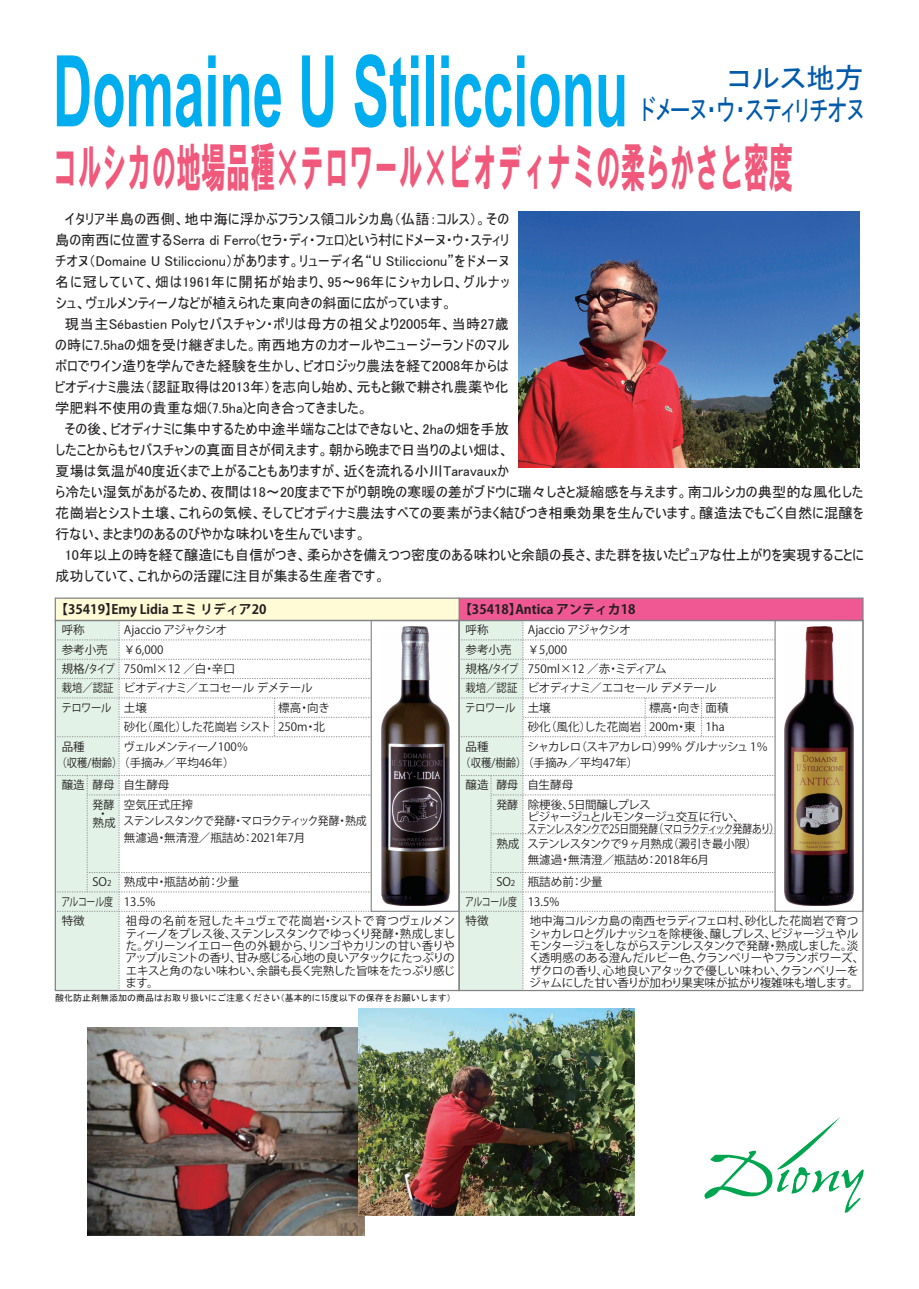
<style>
.page{position:relative;width:919px;height:1289px;background:#fff}
.page>*{position:absolute;margin:0;border:0;box-sizing:border-box;transform-origin:0 0}
.t1{font:700 99px "Arial";color:#00aeef;scale:.55 1}
.t2{font:52.5px "HG Soei Kakugothic UB";color:#f0597b;scale:.47 1}
.t3{font:28.8px/32.8px "JK P Gothic";color:#015aaa;text-align:right}
.t4{font:14.25px/21px "MS UI Gothic";letter-spacing:.005em;color:#231f20}
.t5{font:700 12.9px "Koz Go Pro";color:#231f20}
.t6{font:11.55px/19.4px "Koz Go Pro";letter-spacing:-.02em;color:#231f20}
.t7{font:11.55px/19.4px "Koz Go Pro";color:#231f20}
.t8{font:11.55px/12px "Koz Go Pro";letter-spacing:-.06em;color:#231f20}
.t9{font:11.55px/19.4px "Koz Go Pro";letter-spacing:-.04em;color:#231f20}
.t10{font:11.55px/19.5px "Koz Go Pro";letter-spacing:-.02em;color:#231f20;scale:.77 1}
.t11{font:11.55px/9px "Koz Go Pro";letter-spacing:-.02em;color:#231f20;text-align:center;scale:.95 1}
.t12{font:11.55px "Koz Go Pro";letter-spacing:-.02em;color:#231f20;scale:.9 1}
.t13{font:9px "MS Gothic";color:#231f20}
.s1{font-size:8.1px}
</style>
<div class="page">
<svg style="left:704px;top:1117px;width:160px;height:95px"></svg>
<img style="left:88px;top:1027px;width:276px;height:208px">
<img style="left:518px;top:211px;width:341px;height:256px">
<img style="left:358px;top:1008px;width:277px;height:207px">
<div style="left:458px;top:597px;width:405px;height:24px;background:#f05893;border:1px solid #808285"></div>
<div style="left:774px;top:620px;width:89px;height:291px;border:1px solid #808285"></div>
<svg style="left:459px;top:620px;width:316px;height:370px"></svg>
<img style="left:784px;top:626px;width:69px;height:279px">
<div style="left:55px;top:597px;width:404px;height:24px;background:#fffbd6;border:1px solid #808285"></div>
<div style="left:370px;top:620px;width:89px;height:291px;border:1px solid #808285"></div>
<svg style="left:55px;top:620px;width:316px;height:370px"></svg>
<img style="left:381px;top:626px;width:68px;height:279px">
<h1 class="t1" style="left:53px;top:22px;width:1047px">Domaine U Stiliccionu</h1>
<h3 class="t3" style="left:641px;top:61px;width:223px">コルス地方<br>ドメーヌ・ウ・スティリチオヌ</h3>
<h2 class="t2" style="left:53px;top:141px;width:1576px">コルシカの地場品種×テロワール×ビオディナミの柔らかさと密度</h2>
<p class="t4" style="left:55px;top:208px;width:809px">　イタリア半島の西側、地中海に浮かぶフランス領コルシカ島（仏語：コルス）。その<br>島の南西に位置するSerra di Ferro(セラ・ディ・フェロ)という村にドメーヌ・ウ・スティリ<br>チオヌ（Domaine U Stiliccionu）があります。リューディ名“U Stiliccionu”をドメーヌ<br>名に冠していて、畑は1961年に開拓が始まり、95〜96年にシャカレロ、グルナッ<br>シュ、ヴェルメンティーノなどが植えられた東向きの斜面に広がっています。<br>　現当主Sébastien Polyセバスチャン・ポリは母方の祖父より2005年、当時27歳<br>の時に7.5haの畑を受け継ぎました。南西地方のカオールやニュージーランドのマル<br>ボロでワイン造りを学んできた経験を生かし、ビオロジック農法を経て2008年からは<br>ビオディナミ農法（認証取得は2013年）を志向し始め、元もと鍬で耕され農薬や化<br>学肥料不使用の貴重な畑(7.5ha)と向き合ってきました。<br>　その後、ビオディナミに集中するため中途半端なことはできないと、2haの畑を手放<br>したことからもセバスチャンの真面目さが伺えます。朝から晩まで日当りのよい畑は、<br>夏場は気温が40度近くまで上がることもありますが、近くを流れる小川Taravauxか<br>ら冷たい湿気があがるため、夜間は18〜20度まで下がり朝晩の寒暖の差がブドウに瑞々しさと凝縮感を与えます。南コルシカの典型的な風化した花崗岩とシスト土壌、これらの気候、そしてビオディナミ農法すべての要素がうまく結びつき相乗効果を生んでいます。醸造法でもごく自然に混醸を行ない、まとまりのあるのびやかな味わいを生んでいます。<br>　10年以上の時を経て醸造にも自信がつき、柔らかさを備えつつ密度のある味わいと余韻の長さ、また群を抜いたピュアな仕上がりを実現することに成功していて、これからの活躍に注目が集まる生産者です。</p>
<p class="t5" style="left:55px;top:601px;width:213px">【35419】Emy Lidia エミ リディア20</p>
<p class="t5" style="left:459px;top:601px;width:178px">【35418】Antica アンティカ18</p>
<p class="t6" style="left:62px;top:620px;width:48px">呼称<br>参考小売</p>
<p class="t7" style="left:124px;top:620px;width:105px">Ajaccio アジャクシオ￥6,000</p>
<p class="t6" style="left:465px;top:620px;width:48px">呼称<br>参考小売</p>
<p class="t7" style="left:527px;top:620px;width:105px">Ajaccio アジャクシオ￥5,000</p>
<p class="t6" style="left:62px;top:659px;width:54px">規格/タイプ栽培／認証</p>
<p class="t12" style="left:61px;top:700px;width:57px">テロワール</p>
<p class="t6" style="left:56px;top:738px;width:68px;line-height:16.5px;text-indent:5px">品種<br>（収穫/樹齢）</p>
<p class="t6" style="left:62px;top:775px;width:25px">醸造</p>
<p class="t11" style="left:92px;top:781px;width:25px">酵母</p>
<p class="t6" style="left:124px;top:659px;width:190px">750ml×12 ／白・辛口<br>ビオディナミ／エコセール デメテール土壌<br>砂化（風化）した花崗岩 シスト</p>
<p class="t6" style="left:278px;top:698px;width:53px">標高・向き<br>250m・北</p>
<p class="t9" style="left:118px;top:738px;width:132px;line-height:16.5px;text-indent:5px">ヴェルメンティーノ100％（手摘み／平均46年）</p>
<p class="t6" style="left:124px;top:775px;width:47px">自生酵母</p>
<p class="t6" style="left:465px;top:659px;width:54px">規格/タイプ栽培／認証</p>
<p class="t12" style="left:465px;top:700px;width:57px">テロワール</p>
<p class="t6" style="left:460px;top:738px;width:68px;line-height:16.5px;text-indent:5px">品種<br>（収穫/樹齢）</p>
<p class="t6" style="left:465px;top:775px;width:25px">醸造</p>
<p class="t11" style="left:496px;top:781px;width:25px">酵母</p>
<p class="t6" style="left:527px;top:659px;width:190px">750ml×12 ／赤・ミディアム<br>ビオディナミ／エコセール デメテール土壌<br>砂化（風化）した花崗岩</p>
<p class="t7" style="left:705px;top:698px;width:25px;text-indent:-56px">標高・向き面積<br>1ha</p>
<p class="t9" style="left:527px;top:717px;width:242px;text-indent:122px">200m・東<br>シャカレロ（スキアカレロ）99％ グルナッシュ 1％</p>
<p class="t7" style="left:522px;top:753px;width:118px">（手摘み／平均47年）</p>
<p class="t6" style="left:527px;top:775px;width:47px">自生酵母</p>
<p class="t11" style="left:92px;top:800px;width:26px">発酵・熟成</p>
<p class="t7" style="left:123px;top:796px;width:244px;line-height:16.5px">空気圧式圧搾<br>ステンレスタンクで発酵・マロラクティック発酵・熟成無濾過・無清澄／瓶詰め：2021年7月</p>
<p class="t11" style="left:496px;top:800px;width:25px">発酵</p>
<p class="t6" style="left:496px;top:834px;width:25px">熟成</p>
<p class="t8" style="left:527px;top:798px;width:253px">除梗後、5日間醸しプレス<br>ピジャージュとルモンタージュ交互に行い、<br>ステンレスタンクで25日間発酵（マロラクティック発酵あり）</p>
<p class="t7" style="left:527px;top:835px;width:231px;line-height:16.5px">ステンレスタンクで9 ヶ月熟成（澱引き最小限）無濾過・無清澄／瓶詰め：2018年6月</p>
<p class="t6" style="left:92px;top:872px;width:20px">SO<span class="s1">2</span></p>
<p class="t10" style="left:61px;top:892px;width:69px">アルコール度特徴</p>
<p class="t7" style="left:124px;top:872px;width:117px">熟成中・瓶詰め前：少量<br>13.5%</p>
<p class="t6" style="left:125px;top:915px;width:331px;line-height:12.3px;text-align:justify">祖母の名前を冠したキュヴェで花崗岩・シストで育つヴェルメンティーノをプレス後、ステンレスタンクでゆっくり発酵・熟成しました。グリーンイエロー色の外観から、リンゴやカリンの甘い香りやアップルミントの香り、甘み感じる心地の良いアタックにたっぷりのエキスと角のない味わい、余韻も長く完熟した旨味をたっぷり感じます。</p>
<p class="t6" style="left:496px;top:872px;width:20px">SO<span class="s1">2</span></p>
<p class="t10" style="left:465px;top:892px;width:69px">アルコール度特徴</p>
<p class="t6" style="left:527px;top:872px;width:76px">瓶詰め前：少量<br>13.5%</p>
<p class="t6" style="left:528px;top:915px;width:337px;line-height:12.3px">地中海コルシカ島の南西セラディフェロ村、砂化した花崗岩で育つシャカレロとグルナッシュを除梗後、醸しプレス、ピジャージュやルモンタージュをしながらステンレスタンクで発酵・熟成しました。淡く透明感のある澄んだルビー色、クランベリーやフランボワーズ、ザクロの香り、心地良いアタックで優しい味わい、クランベリーをジャムにした甘い香りが加わり果実味が拡がり複雑味も増します。</p>
<p class="t13" style="left:55px;top:993px;width:402px">酸化防止剤無添加の商品はお取り扱いにご注意ください（基本的に15度以下の保存をお願いします）</p>
</div>
